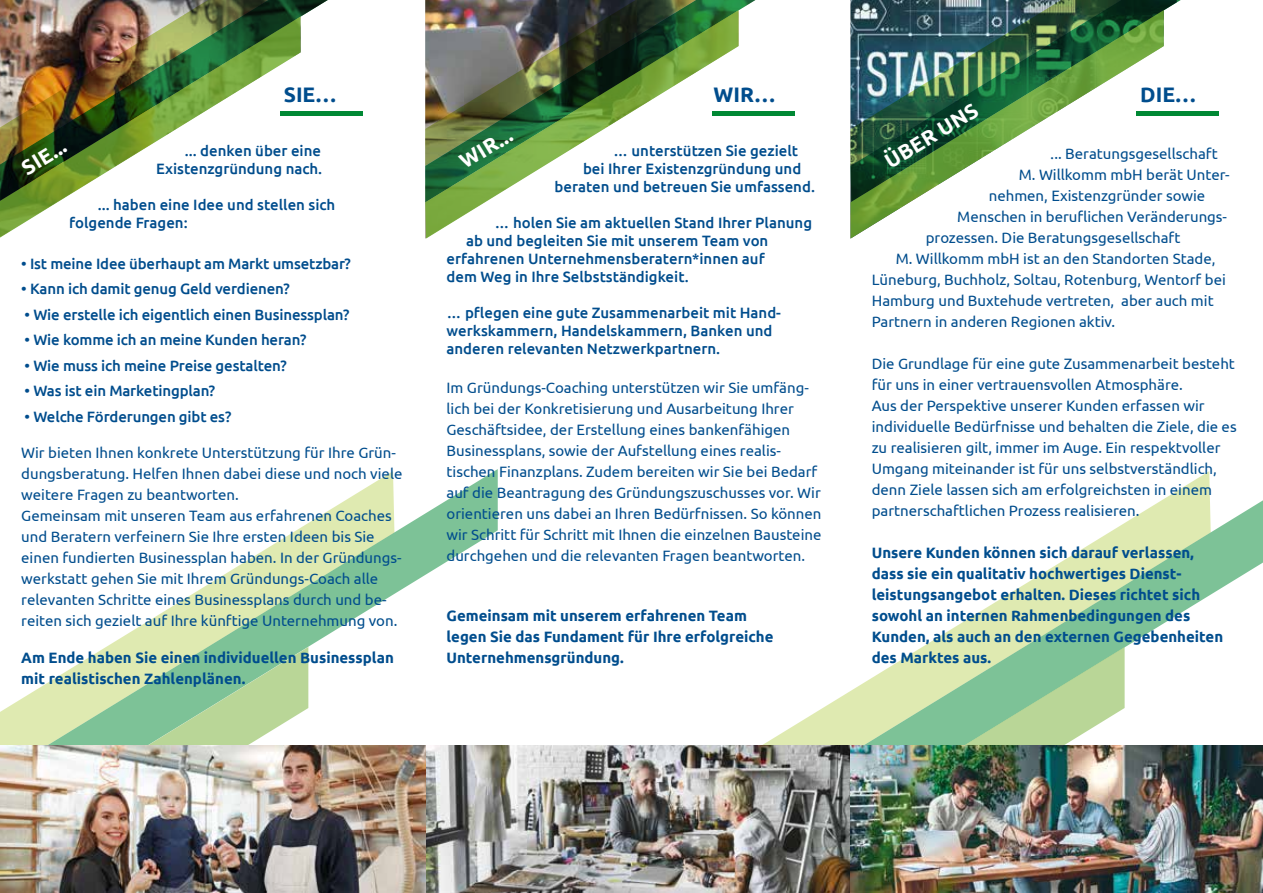
<style>
.page{position:relative;width:1263px;height:893px;background:#fff}
.page>*{position:absolute;margin:0;border:0;box-sizing:border-box;transform-origin:0 0}
.t1{font:700 21px "Ubuntu";color:#fff}
.t2{font:700 21px "Ubuntu";color:#004d8d}
.t3{font:15px/21px "Ubuntu";color:#004d8d}
.t4{font:500 15px/18px "Ubuntu";color:#004d8d}
.t5{font:700 15px/21px "Ubuntu";color:#004d8d}
.s1{font-family:"Minion Pro";font-size:18px}
</style>
<div class="page">
<svg style="left:922px;top:471px;width:341px;height:176px"></svg>
<svg style="left:762px;top:647px;width:363px;height:98px"></svg>
<svg style="left:106px;top:469px;width:392px;height:178px"></svg>
<svg style="left:0;top:647px;width:309px;height:98px"></svg>
<img style="left:0;top:745px;width:1263px;height:148px">
<img style="left:0;top:0;width:363px;height:112px">
<img style="left:0;top:16px;width:301px;height:222px">
<svg style="left:425px;top:0;width:370px;height:112px"></svg>
<img style="left:425px;top:10px;width:314px;height:229px">
<svg style="left:850px;top:0;width:369px;height:112px"></svg>
<img style="left:850px;top:10px;width:315px;height:229px">
<hr style="left:280px;top:112px;width:83px;height:4px;background:#008834">
<hr style="left:712px;top:112px;width:83px;height:4px;background:#008834">
<hr style="left:1136px;top:112px;width:83px;height:4px;background:#008834">
<h1 class="t2" style="left:284px;top:82px;width:54px">SIE…</h1>
<h1 class="t2" style="left:713px;top:82px;width:64px">WIR…</h1>
<h1 class="t1" style="left:17px;top:158px;width:50px;rotate:-31deg">SIE...</h1>
<h1 class="t1" style="left:455px;top:152px;width:59px;rotate:-31deg">WIR...</h1>
<p class="t4" style="left:156px;top:141px;width:167px;text-align:right">... denken über eine<br>Existenzgründung nach.</p>
<p class="t4" style="left:69px;top:195px;width:268px;text-indent:28px">... haben eine Idee und stellen sich folgende Fragen:</p>
<p class="t4" style="left:21px;top:254px;width:331px">• Ist meine Idee überhaupt am Markt umsetzbar?</p>
<p class="t4" style="left:21px;top:279px;width:270px">• Kann ich damit genug Geld verdienen?</p>
<p class="t4" style="left:25px;top:305px;width:326px">• Wie erstelle ich eigentlich einen Businessplan?</p>
<p class="t4" style="left:25px;top:330px;width:283px">• Wie komme ich an meine Kunden heran?</p>
<p class="t4" style="left:25px;top:356px;width:264px">• Wie muss ich meine Preise gestalten?</p>
<p class="t4" style="left:25px;top:381px;width:192px">• Was ist ein Marketingplan?</p>
<p class="t4" style="left:25px;top:407px;width:208px">• Welche Förderungen gibt es?</p>
<p class="t3" style="left:21px;top:441px;width:383px">Wir bieten Ihnen konkrete Unterstützung für Ihre Grün&shy;dungsberatung. Helfen Ihnen dabei diese und noch viele weitere Fragen zu beantworten.<br>Gemeinsam mit unseren Team aus erfahrenen Coaches und Beratern verfeinern Sie Ihre ersten Ideen bis Sie einen fundierten Businessplan haben. In der Gründungs&shy;werkstatt gehen Sie mit Ihrem Gründungs-Coach alle relevanten Schritte eines Businessplans durch und be&shy;reiten sich gezielt auf Ihre künftige Unternehmung von.</p>
<p class="t5" style="left:21px;top:647px;width:374px">Am Ende haben Sie einen individuellen Businessplan mit realistischen Zahlenplänen.</p>
<p class="t4" style="left:613px;top:141px;width:187px">… unterstützen Sie gezielt</p>
<p class="t4" style="left:583px;top:159px;width:220px">bei Ihrer Existenzgründung und</p>
<p class="t4" style="left:554px;top:177px;width:262px">beraten und betreuen Sie umfassend.</p>
<p class="t4" style="left:494px;top:213px;width:319px">… holen Sie am aktuellen Stand Ihrer Planung</p>
<p class="t4" style="left:466px;top:231px;width:304px">ab und begleiten Sie mit unserem Team von</p>
<p class="t4" style="left:446px;top:249px;width:320px">erfahrenen Unternehmensberatern*innen auf</p>
<p class="t4" style="left:446px;top:267px;width:244px">dem Weg in Ihre Selbstständigkeit.</p>
<p class="t4" style="left:446px;top:303px;width:336px">… pflegen eine gute Zusammenarbeit mit Hand&shy;werkskammern, Handelskammern, Banken und anderen relevanten Netzwerkpartnern.</p>
<p class="t3" style="left:446px;top:377px;width:376px">Im Gründungs-Coaching unterstützen wir Sie umfäng&shy;lich bei der Konkretisierung und Ausarbeitung Ihrer Geschäftsidee, der Erstellung eines bankenfähigen Businessplans, sowie der Aufstellung eines realis&shy;tischen Finanzplans. Zudem bereiten wir Sie bei Bedarf auf die Beantragung des Gründungszuschusses vor. Wir orientieren uns dabei an Ihren Bedürfnissen. So können wir Schritt für Schritt mit Ihnen die einzelnen Bausteine durchgehen und die relevanten Fragen beantworten.</p>
<p class="t5" style="left:446px;top:605px;width:329px">Gemeinsam mit unserem erfahrenen Team legen Sie das Fundament für Ihre erfolgreiche<br>Unternehmensgründung.</p>
<h1 class="t2" style="left:1140px;top:82px;width:57px">DIE…</h1>
<h1 class="t1" style="left:880px;top:152px;width:107px;rotate:-31deg">ÜBER UNS</h1>
<p class="t3" style="left:1050px;top:143px;width:169px"><span class="s1">.</span>.. Beratungsgesellschaft</p>
<p class="t3" style="left:1019px;top:164px;width:212px">M. Willkomm mbH berät Unter-</p>
<p class="t3" style="left:989px;top:185px;width:218px">nehmen, Existenzgründer sowie</p>
<p class="t3" style="left:957px;top:206px;width:271px">Menschen in beruflichen Veränderungs-</p>
<p class="t3" style="left:926px;top:227px;width:256px">prozessen. Die Beratungsgesellschaft</p>
<p class="t3" style="left:896px;top:248px;width:321px">M. Willkomm mbH ist an den Standorten Stade,</p>
<p class="t3" style="left:872px;top:269px;width:356px">Lüneburg, Buchholz, Soltau, Rotenburg, Wentorf bei</p>
<p class="t3" style="left:872px;top:290px;width:343px">Hamburg und Buxtehude vertreten, aber auch mit</p>
<p class="t3" style="left:872px;top:311px;width:245px">Partnern in anderen Regionen aktiv.</p>
<p class="t3" style="left:872px;top:353px;width:366px">Die Grundlage für eine gute Zusammenarbeit besteht für uns in einer vertrauensvollen Atmosphäre.<br>Aus der Perspektive unserer Kunden erfassen wir individuelle Bedürfnisse und behalten die Ziele, die es zu realisieren gilt, immer im Auge. Ein respektvoller Umgang miteinander ist für uns selbstverständlich, denn Ziele lassen sich am erfolgreichsten in einem partnerschaftlichen Prozess realisieren.</p>
<p class="t5" style="left:872px;top:542px;width:353px">Unsere Kunden können sich darauf verlassen, dass sie ein qualitativ hochwertiges Dienst&shy;leistungsangebot erhalten. Dieses richtet sich sowohl an internen Rahmenbedingungen des Kunden, als auch an den externen Gegebenheiten des Marktes aus.</p>
</div>
